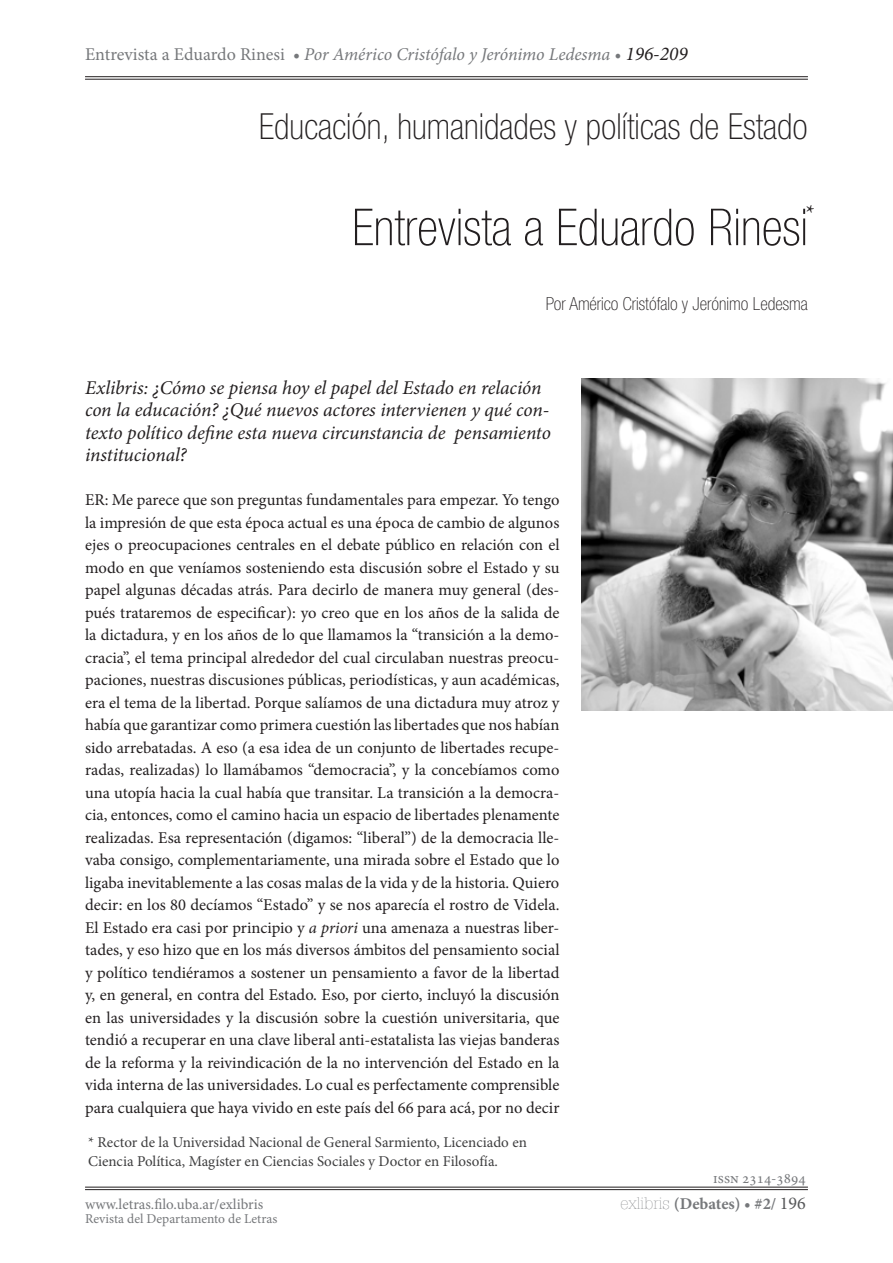
<style>
.page{position:relative;width:893px;height:1263px;background:#fff}
.page>*{position:absolute;margin:0;border:0;box-sizing:border-box;transform-origin:0 0}
.titulo_de_articulo{font:100 condensed 51px "Helvetica Neue";color:#231f20}
.título_cuando_es_muy{font:100 condensed 36px "Helvetica Neue";color:#231f20}
.t1{font:22.5px "Minion Pro";color:#231f20}
.Pregunta{font:italic 19.5px/22.5px "Minion Pro";letter-spacing:-.005em;color:#231f20}
.variable_num_pag_art{font:italic 18px "Minion Pro";letter-spacing:-.01em;color:#76787b}
.autor{font:100 condensed 18px "Helvetica Neue";color:#231f20}
.t2{font:16.5px/22.5px "Minion Pro";color:#231f20;text-align:justify}
.pie_impar{font:700 16.5px "Minion Pro";color:#76787b}
.nota_al_pie{font:15px/19.5px "Minion Pro";color:#3e3e3f}
.t3{font:15px "Minion Pro";color:#76787b}
.t4{font:13.5px "Minion Pro";color:#76787b}
.s1{font-style:normal}
.s2{font-size:19.5px;color:#231f20}
.s3{font-style:italic}
.s4{font-family:"Glypha LT";font-weight:100}
.s5{font-weight:400;font-size:18px;color:#57585a}
</style>
<div class="page">
<hr style="left:85px;top:76px;width:723px;height:1px;background:#231f20">
<hr style="left:85px;top:79px;width:723px;height:1px;background:#231f20">
<hr style="left:85px;top:1187px;width:723px;height:1px;background:#231f20">
<hr style="left:85px;top:1189px;width:723px;height:1px;background:#231f20">
<img style="left:582px;top:379px;width:311px;height:332px">
<p class="variable_num_pag_art" style="left:85px;top:41px;width:604px"><span class="s1">Entrevista a Eduardo Rinesi •</span> Por Américo Cristófalo y Jerónimo Ledesma • <span class="s2">196-209</span></p>
<p class="título_cuando_es_muy" style="left:259px;top:106px;width:551px">Educación, humanidades y políticas de Estado</p>
<p class="t1" style="left:806px;top:198px;width:11px">*</p>
<p class="titulo_de_articulo" style="left:352px;top:199px;width:458px">Entrevista a Eduardo Rinesi</p>
<p class="autor" style="left:546px;top:294px;width:264px">Por Américo Cristófalo y Jerónimo Ledesma</p>
<p class="Pregunta" style="left:85px;top:376px;width:467px">Exlibris: ¿Cómo se piensa hoy el papel del Estado en relación con la educación? ¿Qué nuevos actores intervienen y qué con&shy;texto político define esta nueva circunstancia de pensamiento institucional?</p>
<p class="t2" style="left:85px;top:489px;width:476px">ER: Me parece que son preguntas fundamentales para empezar. Yo tengo la impresión de que esta época actual es una época de cambio de algunos ejes o preocupaciones centrales en el debate público en relación con el modo en que veníamos sosteniendo esta discusión sobre el Estado y su papel algunas décadas atrás. Para decirlo de manera muy general (des&shy;pués trataremos de especificar): yo creo que en los años de la salida de la dictadura, y en los años de lo que llamamos la “transición a la demo&shy;cracia”, el tema principal alrededor del cual circulaban nuestras preocu&shy;paciones, nuestras discusiones públicas, periodísticas, y aun académicas, era el tema de la libertad. Porque salíamos de una dictadura muy atroz y había que garantizar como primera cuestión las libertades que nos habían sido arrebatadas. A eso (a esa idea de un conjunto de libertades recupe&shy;radas, realizadas) lo llamábamos “democracia”, y la concebíamos como una utopía hacia la cual había que transitar. La transición a la democra&shy;cia, entonces, como el camino hacia un espacio de libertades plenamente realizadas. Esa representación (digamos: “liberal”) de la democracia lle&shy;vaba consigo, complementariamente, una mirada sobre el Estado que lo ligaba inevitablemente a las cosas malas de la vida y de la historia. Quiero decir: en los 80 decíamos “Estado” y se nos aparecía el rostro de Videla.<br>El Estado era casi por principio y <span class="s3">a priori</span> una amenaza a nuestras liber&shy;tades, y eso hizo que en los más diversos ámbitos del pensamiento social y político tendiéramos a sostener un pensamiento a favor de la libertad y, en general, en contra del Estado. Eso, por cierto, incluyó la discusión en las universidades y la discusión sobre la cuestión universitaria, que tendió a recuperar en una clave liberal anti-estatalista las viejas banderas de la reforma y la reivindicación de la no intervención del Estado en la vida interna de las universidades. Lo cual es perfectamente comprensible para cualquiera que haya vivido en este país del 66 para acá, por no decir</p>
<p class="nota_al_pie" style="left:88px;top:1132px;width:440px">* Rector de la Universidad Nacional de General Sarmiento, Licenciado en<br>Ciencia Política, Magíster en Ciencias Sociales y Doctor en Filosofía.</p>
<p class="t3" style="left:713px;top:1168px;width:94px">issn 2314-3894</p>
<p class="t3" style="left:85px;top:1194px;width:180px">www.letras.filo.uba.ar/exlibris</p>
<p class="pie_impar" style="left:620px;top:1192px;width:187px"><span class="s4">exlibris</span> (Debates) • #2/ <span class="s5">196</span></p>
<p class="t4" style="left:85px;top:1209px;width:194px">Revista del Departamento de Letras</p>
</div>
